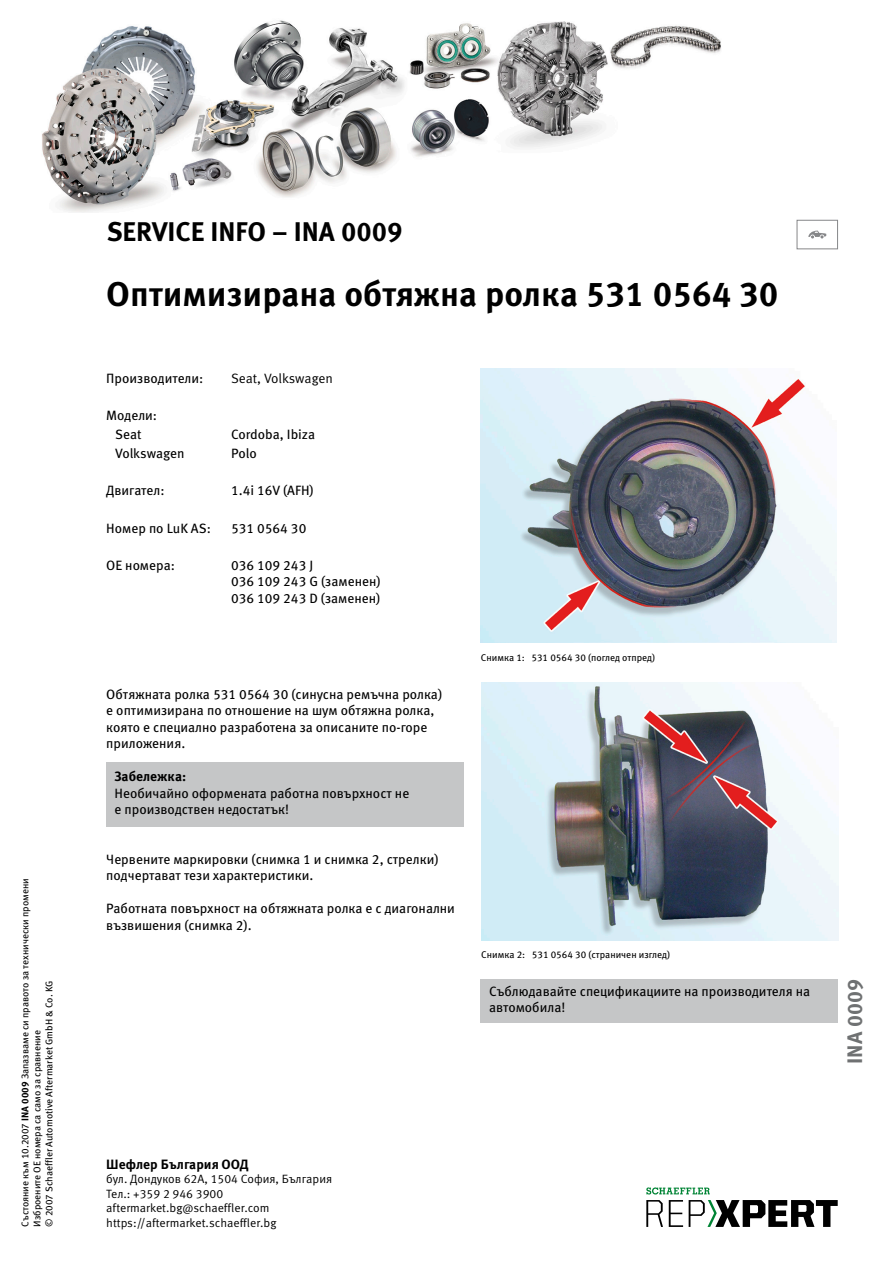
<style>
.page{position:relative;width:893px;height:1263px;background:#fff}
.page>*{position:absolute;margin:0;border:0;box-sizing:border-box;transform-origin:0 0}
.t1{font:700 34.5px "Meta Pro";color:#000}
.t2{font:700 27px "Meta Pro";color:#000}
.t3{font:700 21px "Meta Pro";color:#6f7172}
.t4{font:13.5px/16.5px "Meta Pro";color:#000}
.t5{font:700 13.5px "Meta Pro";color:#000}
.t6{font:13.5px "Meta Pro Norm";letter-spacing:-.005em;color:#000}
.t7{font:12px/14.4px "Meta Pro Norm";color:#000}
.t8{font:9.75px/12px "Meta Pro";color:#000}
.s1{font-weight:700}
</style>
<div class="page">
<div style="left:106px;top:762px;width:357px;height:65px;background:#c5c6c7"></div>
<div style="left:480px;top:980px;width:358px;height:43px;background:#c5c6c7"></div>
<div style="left:797px;top:220px;width:41px;height:29px;border:1px solid #868789"></div>
<svg style="left:808px;top:231px;width:18px;height:7px"></svg>
<img style="left:42px;top:20px;width:679px;height:193px">
<svg style="left:646px;top:1200px;width:17px;height:27px"></svg>
<svg style="left:669px;top:1200px;width:14px;height:27px"></svg>
<svg style="left:689px;top:1200px;width:149px;height:27px"></svg>
<svg style="left:646px;top:1187px;width:64px;height:7px"></svg>
<img style="left:481px;top:369px;width:356px;height:274px">
<img style="left:481px;top:683px;width:357px;height:257px">
<p class="t8" style="left:19px;top:1227px;width:350px;rotate:-90deg">Състояние към 10.2007 <span class="s1">INA 0009</span> Запазваме си правото за технически промени<br>Изброените ОЕ номера са само за сравнение<br>© 2007 Schaeffler Automotive Aftermarket GmbH &amp; Co. KG</p>
<h2 class="t2" style="left:107px;top:210px;width:297px">SERVICE INFO – INA 0009</h2>
<h1 class="t1" style="left:106px;top:267px;width:674px">Оптимизирана обтяжна ролка 531 0564 30</h1>
<p class="t4" style="left:106px;top:369px;width:99px">Производители:</p>
<p class="t6" style="left:231px;top:368px;width:104px">Seat, Volkswagen</p>
<p class="t4" style="left:106px;top:405px;width:52px;line-height:18.8px;text-align:center">Модели:<br>Seat</p>
<p class="t4" style="left:231px;top:425px;width:86px">Cordoba, Ibiza</p>
<p class="t4" style="left:115px;top:444px;width:71px">Volkswagen</p>
<p class="t4" style="left:231px;top:444px;width:27px">Polo</p>
<p class="t4" style="left:106px;top:481px;width:60px">Двигател:</p>
<p class="t4" style="left:231px;top:481px;width:84px">1.4i 16V (AFH)</p>
<p class="t4" style="left:106px;top:519px;width:106px">Номер по LuK AS:</p>
<p class="t4" style="left:231px;top:519px;width:77px">531 0564 30</p>
<p class="t4" style="left:106px;top:556px;width:70px">OE номерa:</p>
<p class="t4" style="left:231px;top:556px;width:151px">036 109 243 J<br>036 109 243 G (заменен)<br>036 109 243 D (заменен)</p>
<p class="t4" style="left:106px;top:685px;width:337px">Обтяжната ролка 531 0564 30 (синусна ремъчна ролка) е оптимизирана по отношение на шум обтяжна ролка, която е специално разработена за описаните по-горе приложения.</p>
<p class="t5" style="left:114px;top:766px;width:73px">Забележка:</p>
<p class="t4" style="left:114px;top:784px;width:296px">Необичайно оформената работна повърхност не е производствен недостатък!</p>
<p class="t4" style="left:106px;top:850px;width:334px">Червените маркировки (снимка 1 и снимка 2, стрелки) подчертават тези характеристики.</p>
<p class="t4" style="left:106px;top:899px;width:350px">Работната повърхност на обтяжната ролка е с диагонални възвишения (снимка 2).</p>
<p class="t8" style="left:481px;top:651px;width:176px">Снимка 1: 531 0564 30 (поглед отпред)</p>
<p class="t8" style="left:481px;top:948px;width:190px">Снимка 2: 531 0564 30 (страничен изглед)</p>
<p class="t4" style="left:489px;top:982px;width:323px">Съблюдавайте спецификациите на производителя на автомобила!</p>
<h3 class="t3" style="left:838px;top:1064px;width:86px;rotate:-90deg">INA 0009</h3>
<p class="t5" style="left:106px;top:1154px;width:144px">Шефлер България ООД</p>
<p class="t7" style="left:106px;top:1171px;width:227px">бул. Дондуков 62А, 1504 София, България Тел.: +359 2 946 3900 aftermarket.bg@schaeffler.com https://aftermarket.schaeffler.bg</p>
</div>
